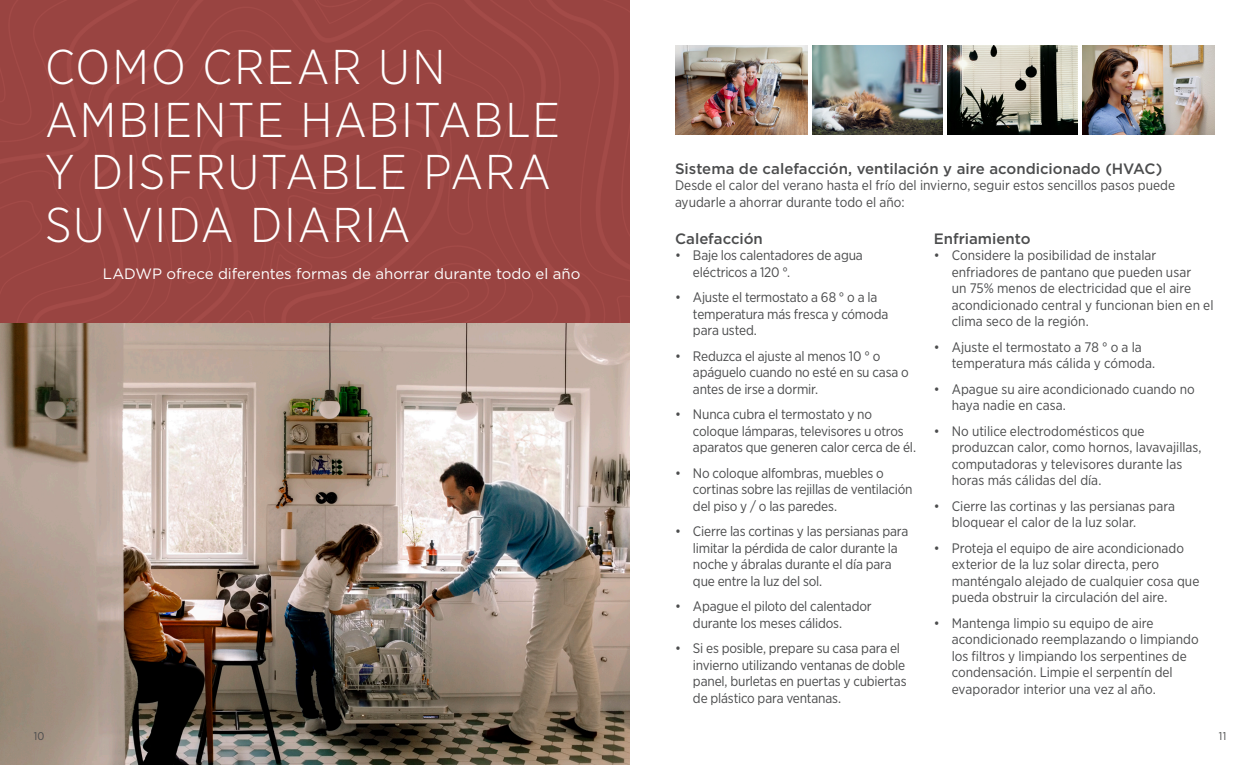
<style>
.page{position:relative;width:1260px;height:765px;background:#fff}
.page>*{position:absolute;margin:0;border:0;box-sizing:border-box;transform-origin:0 0}
.t1{font:300 48.75px/52.5px "Gotham Narrow";letter-spacing:.04em;color:#fff}
.t2{font:500 15px "Gotham";color:#4b4c4d}
.t3{font:15px "Gotham";color:#fff}
.t4{font:13.75px/16.5px "Gotham Narrow";letter-spacing:-.005em;color:#4b4c4d}
.t5{font:11.25px "Gotham Narrow";color:#4b4c4d}
</style>
<div class="page">
<img style="left:0;top:0;width:630px;height:765px">
<img style="left:675px;top:45px;width:133px;height:90px">
<img style="left:812px;top:45px;width:130px;height:90px">
<img style="left:948px;top:45px;width:130px;height:90px">
<img style="left:1082px;top:45px;width:133px;height:90px">
<h1 class="t1" style="left:45px;top:39px;width:517px">COMO CREAR UN<br>AMBIENTE HABITABLE<br>Y DISFRUTABLE PARA<br>SU VIDA DIARIA</h1>
<p class="t3" style="left:103px;top:264px;width:479px">LADWP ofrece diferentes formas de ahorrar durante todo el año</p>
<p class="t2" style="left:675px;top:159px;width:489px">Sistema de calefacción, ventilación y aire acondicionado (HVAC)</p>
<p class="t4" style="left:675px;top:177px;width:502px">Desde el calor del verano hasta el frío del invierno, seguir estos sencillos pasos puede ayudarle a ahorrar durante todo el año:</p>
<p class="t2" style="left:675px;top:229px;width:89px">Calefacción</p>
<p class="t4" style="left:693px;top:247px;width:171px;text-indent:-18px">• Baje los calentadores de agua eléctricos a 120 °.</p>
<p class="t4" style="left:693px;top:289px;width:197px;text-indent:-18px">• Ajuste el termostato a 68 ° o a la temperatura más fresca y cómoda para usted.</p>
<p class="t4" style="left:693px;top:347px;width:217px;text-indent:-18px">• Reduzca el ajuste al menos 10 ° o apáguelo cuando no esté en su casa o antes de irse a dormir.</p>
<p class="t4" style="left:693px;top:406px;width:225px;text-indent:-18px">• Nunca cubra el termostato y no coloque lámparas, televisores u otros aparatos que generen calor cerca de él.</p>
<p class="t4" style="left:693px;top:464px;width:221px;text-indent:-18px">• No coloque alfombras, muebles o cortinas sobre las rejillas de ventilación del piso y / o las paredes.</p>
<p class="t4" style="left:693px;top:523px;width:217px;text-indent:-18px">• Cierre las cortinas y las persianas para limitar la pérdida de calor durante la noche y ábralas durante el día para que entre la luz del sol.</p>
<p class="t4" style="left:693px;top:598px;width:180px;text-indent:-18px">• Apague el piloto del calentador durante los meses cálidos.</p>
<p class="t4" style="left:693px;top:640px;width:215px;text-indent:-18px">• Si es posible, prepare su casa para el invierno utilizando ventanas de doble panel, burletas en puertas y cubiertas de plástico para ventanas.</p>
<p class="t2" style="left:934px;top:229px;width:98px">Enfriamiento</p>
<p class="t4" style="left:952px;top:247px;width:263px;text-indent:-18px">• Considere la posibilidad de instalar enfriadores de pantano que pueden usar<br>un 75% menos de electricidad que el aire acondicionado central y funcionan bien en el clima seco de la región.</p>
<p class="t4" style="left:952px;top:338px;width:205px;text-indent:-18px">• Ajuste el termostato a 78 ° o a la temperatura más cálida y cómoda.</p>
<p class="t4" style="left:952px;top:380px;width:245px;text-indent:-18px">• Apague su aire acondicionado cuando no haya nadie en casa.</p>
<p class="t4" style="left:952px;top:422px;width:251px;text-indent:-18px">• No utilice electrodomésticos que produzcan calor, como hornos, lavavajillas, computadoras y televisores durante las horas más cálidas del día.</p>
<p class="t4" style="left:952px;top:497px;width:225px;text-indent:-18px">• Cierre las cortinas y las persianas para bloquear el calor de la luz solar.</p>
<p class="t4" style="left:952px;top:539px;width:249px;text-indent:-18px">• Proteja el equipo de aire acondicionado exterior de la luz solar directa, pero manténgalo alejado de cualquier cosa que pueda obstruir la circulación del aire.</p>
<p class="t4" style="left:952px;top:614px;width:249px;text-indent:-18px">• Mantenga limpio su equipo de aire acondicionado reemplazando o limpiando los filtros y limpiando los serpentines de condensación. Limpie el serpentín del evaporador interior una vez al año.</p>
<p class="t5" style="left:34px;top:729px;width:12px">10</p>
<p class="t5" style="left:1219px;top:729px;width:9px">11</p>
</div>
